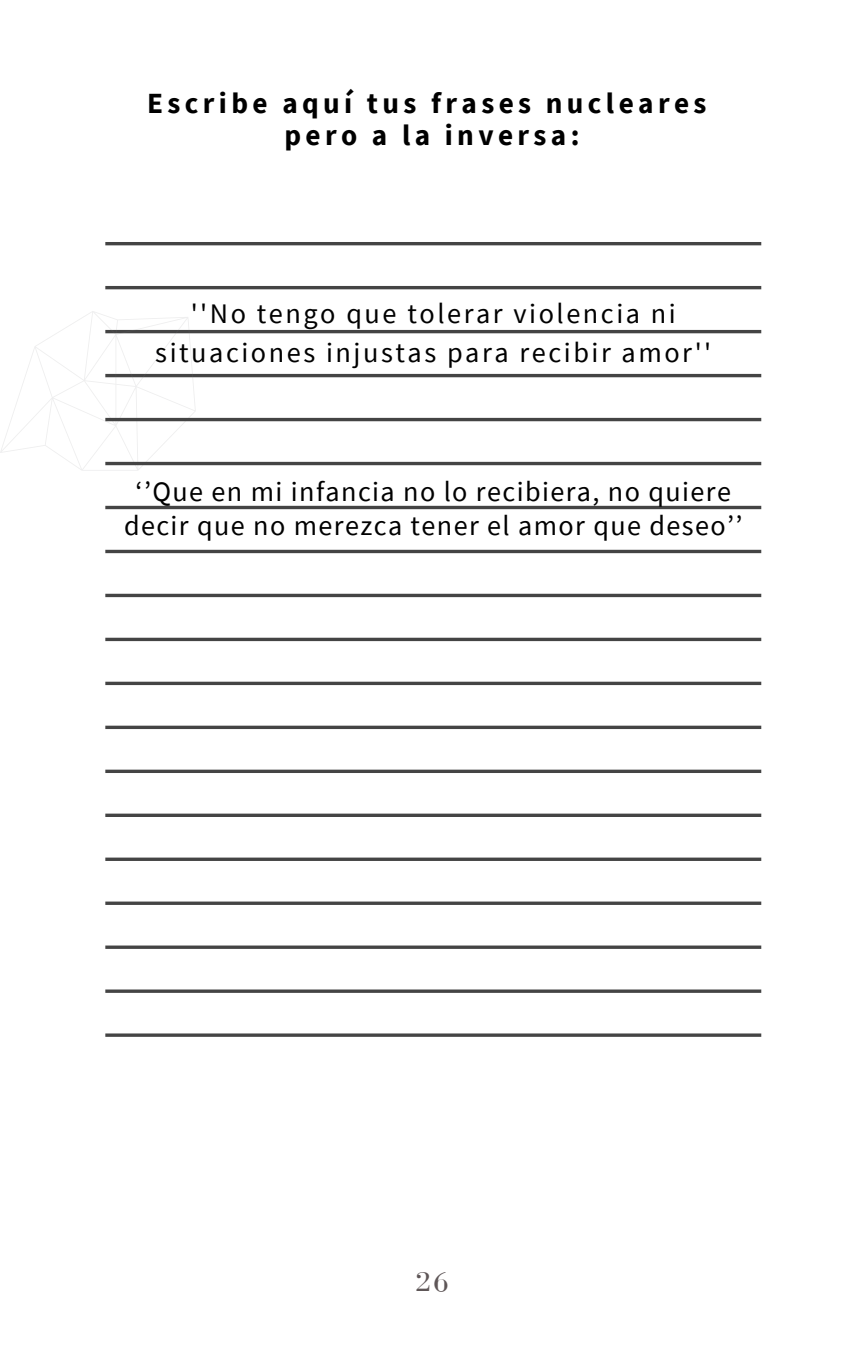
<style>
.page{position:relative;width:864px;height:1350px;background:#fff}
.page>*{position:absolute;margin:0;border:0;box-sizing:border-box;transform-origin:0 0}
.t1{font:700 29.25px "Source Sans Pro";letter-spacing:.15em;color:#000}
.t2{font:28.35px/38.7px "Source Sans Pro";letter-spacing:.09em;color:#000;text-align:center}
.t3{font:28.35px "Bodoni FLF";color:#5e5657}
.t4{font:28.12px/33.8px "Source Sans Pro";letter-spacing:.05em;color:#000;text-align:center}
</style>
<div class="page">
<hr style="left:105px;top:242px;width:656px;height:3px;background:#444">
<hr style="left:105px;top:286px;width:656px;height:3px;background:#444">
<hr style="left:105px;top:946px;width:656px;height:3px;background:#444">
<hr style="left:105px;top:990px;width:656px;height:3px;background:#444">
<hr style="left:105px;top:594px;width:656px;height:3px;background:#444">
<hr style="left:105px;top:638px;width:656px;height:3px;background:#444">
<hr style="left:105px;top:330px;width:656px;height:3px;background:#444">
<hr style="left:105px;top:374px;width:656px;height:3px;background:#444">
<svg style="left:0;top:311px;width:196px;height:160px"></svg>
<svg style="left:105px;top:1033px;width:656px;height:4px;background:#606060"></svg>
<hr style="left:105px;top:682px;width:656px;height:3px;background:#444">
<hr style="left:105px;top:726px;width:656px;height:3px;background:#444">
<hr style="left:105px;top:418px;width:656px;height:3px;background:#444">
<hr style="left:105px;top:462px;width:656px;height:3px;background:#444">
<hr style="left:105px;top:770px;width:656px;height:3px;background:#444">
<hr style="left:105px;top:814px;width:656px;height:3px;background:#444">
<hr style="left:105px;top:506px;width:656px;height:3px;background:#444">
<hr style="left:105px;top:550px;width:656px;height:3px;background:#444">
<hr style="left:105px;top:858px;width:656px;height:3px;background:#444">
<hr style="left:105px;top:902px;width:656px;height:3px;background:#444">
<p class="t1" style="left:147px;top:84px;width:561px">Escribe aquí tus frases nucleares</p>
<p class="t1" style="left:284px;top:116px;width:297px">pero a la inversa:</p>
<p class="t2" style="left:155px;top:294px;width:558px">''No tengo que tolerar violencia ni situaciones injustas para recibir amor''</p>
<p class="t4" style="left:124px;top:474px;width:620px">‘’Que en mi infancia no lo recibiera, no quiere decir que no merezca tener el amor que deseo’’</p>
<p class="t3" style="left:415px;top:1267px;width:34px">26</p>
</div>
